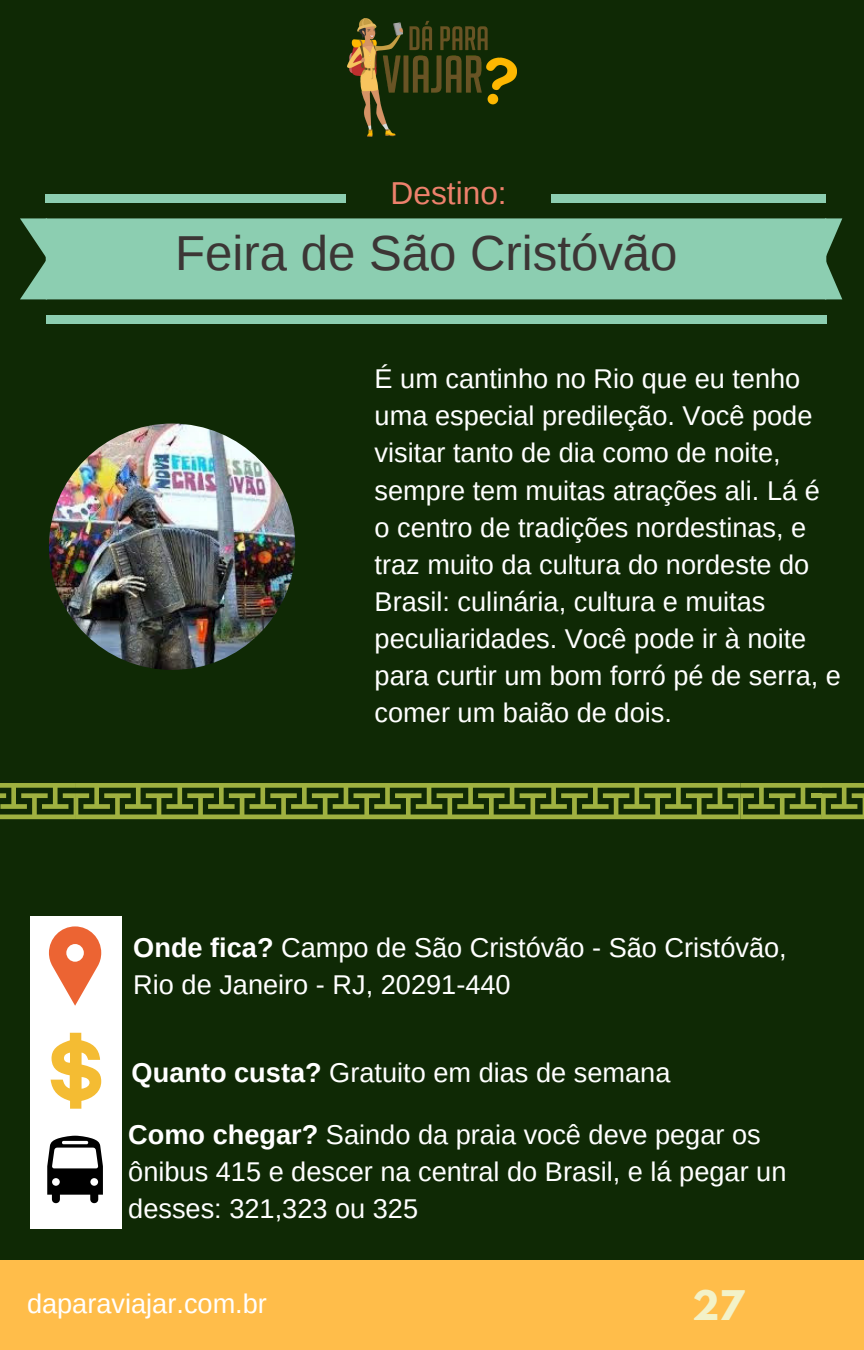
<style>
.page{position:relative;width:864px;height:1350px;background:#0f2905}
.page>*{position:absolute;margin:0;border:0;box-sizing:border-box;transform-origin:0 0}
.t1{font:49.05px "Liberation Sans";color:#3c3635}
.t2{font:700 36.23px "League Spartan";color:#f3f2c8}
.t3{font:31.72px "Liberation Sans";color:#ed816c}
.t4{font:27.22px/37.1px "Arimo";color:#fff}
.s1{font-weight:700}
</style>
<div class="page">
<img style="left:348px;top:19px;width:168px;height:118px">
<svg style="left:826px;top:218px;width:16px;height:81px"></svg>
<svg style="left:20px;top:218px;width:26px;height:81px"></svg>
<div style="left:46px;top:218px;width:780px;height:81px;background:#8cceb1"></div>
<div style="left:46px;top:194px;width:300px;height:9px;background:#8cceb1"></div>
<div style="left:551px;top:194px;width:275px;height:9px;background:#8cceb1"></div>
<div style="left:46px;top:315px;width:780px;height:8px;background:#8cceb1"></div>
<div style="left:30px;top:916px;width:91px;height:313px;background:#fff"></div>
<svg style="left:47px;top:1136px;width:56px;height:67px"></svg>
<svg style="left:49px;top:926px;width:52px;height:80px"></svg>
<svg style="left:51px;top:1033px;width:50px;height:76px"></svg>
<svg style="left:0;top:783px;width:864px;height:36px"></svg>
<img style="left:49px;top:424px;width:246px;height:246px;border-radius:50%">
<div style="left:0;top:1261px;width:864px;height:89px;background:#ffbd4a"></div>
<p class="t3" style="left:391px;top:175px;width:118px">Destino:</p>
<h1 class="t1" style="left:175px;top:226px;width:504px">Feira de São Cristóvão</h1>
<p class="t4" style="left:375px;top:360px;width:468px">É um cantinho no Rio que eu tenho uma especial predileção. Você pode visitar tanto de dia como de noite, sempre tem muitas atrações ali. Lá é o centro de tradições nordestinas, e traz muito da cultura do nordeste do Brasil: culinária, cultura e muitas peculiaridades. Você pode ir à noite para curtir um bom forró pé de serra, e comer um baião de dois.</p>
<p class="t4" style="left:133px;top:929px;width:655px"><span class="s1">Onde fica?</span> Campo de São Cristóvão - São Cristóvão,<br>Rio de Janeiro - RJ, 20291-440</p>
<p class="t4" style="left:132px;top:1054px;width:540px"><span class="s1">Quanto custa?</span> Gratuito em dias de semana</p>
<p class="t4" style="left:128px;top:1116px;width:660px"><span class="s1">Como chegar?</span> Saindo da praia você deve pegar os ônibus 415 e descer na central do Brasil, e lá pegar un desses: 321,323 ou 325</p>
<p class="t4" style="left:27px;top:1285px;width:242px">daparaviajar.com.br</p>
<h2 class="t2" style="left:692px;top:1287px;width:54px">27</h2>
</div>
